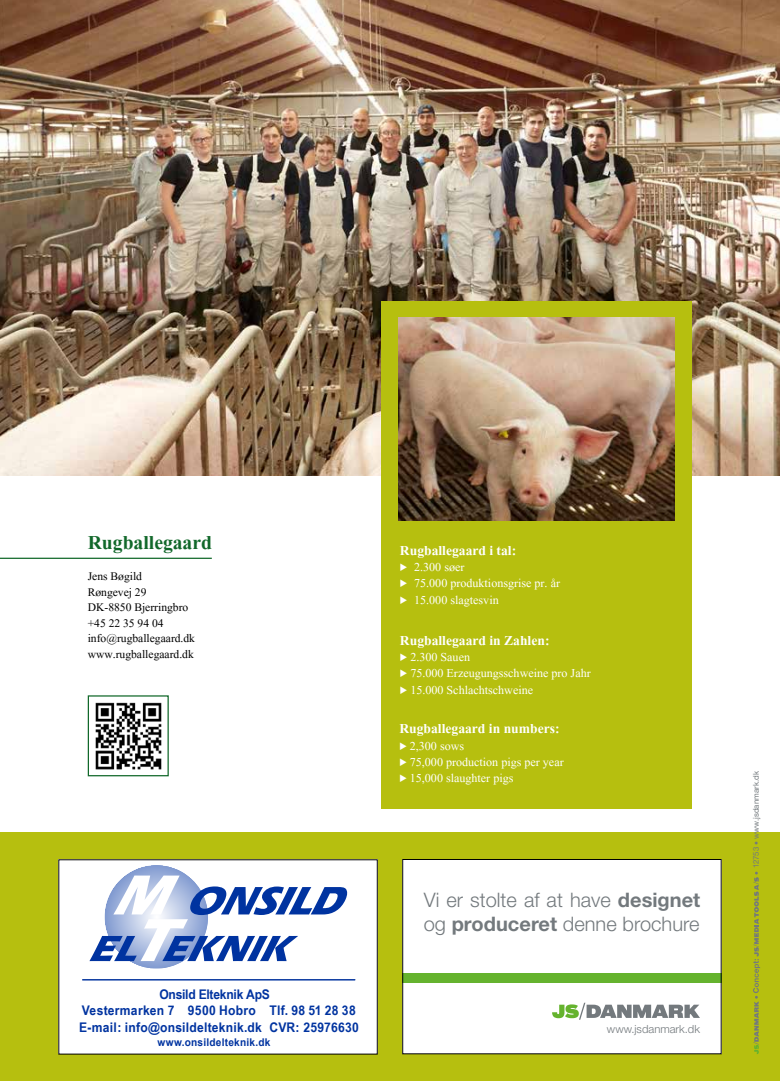
<style>
.page{position:relative;width:780px;height:1081px;background:#fff}
.page>*{position:absolute;margin:0;border:0;box-sizing:border-box;transform-origin:0 0}
.t1{font:700 24.38px "Aparajita";color:#11682a}
.t2{font:300 20px/24px "Helvetica Neue LT";color:#73797d}
.t3{font:700 16.88px "Aparajita";color:#fff}
.t4{font:15px/16.2px "Aparajita";color:#fff}
.t5{font:14.38px/15.6px "Aparajita";color:#000}
.t6{font:700 13.25px/16.9px "Arial Narrow";letter-spacing:.015em;color:#0033a0;scale:1.11 1}
.t7{font:700 13.25px "Arial Narrow";letter-spacing:-.015em;color:#0033a0;scale:1.11 1}
.t8{font:300 11.25px "Helvetica Neue LT";color:#73797d}
.t9{font:700 10.62px "Arial";letter-spacing:.02em;color:#0033a0;scale:.95 1}
.t10{font:7.88px "Helvetica Neue LT Std";letter-spacing:.01em;color:#73797d}
.s1{font-family:"Apex New";font-size:10px}
.s2{font-weight:700}
</style>
<div class="page">
<img style="left:0;top:0;width:780px;height:476px">
<div style="left:0;top:833px;width:780px;height:248px;background:#b6bf0f"></div>
<div style="left:381px;top:301px;width:310px;height:507px;background:#b6bf0f"></div>
<div style="left:402px;top:859px;width:319px;height:195px;background:#fff"></div>
<svg style="left:552px;top:1002px;width:148px;height:17px"></svg>
<div style="left:402px;top:973px;width:319px;height:9px;background:#65b32e"></div>
<div style="left:402px;top:859px;width:319px;height:195px;border:1px solid #000"></div>
<svg style="left:753px;top:871px;width:7px;height:183px"></svg>
<img style="left:95px;top:702px;width:67px;height:68px">
<div style="left:88px;top:695px;width:81px;height:81px;border:1px solid #11682a"></div>
<img style="left:398px;top:317px;width:276px;height:203px">
<div style="left:58px;top:859px;width:319px;height:195px;background:#fff"></div>
<svg style="left:89px;top:869px;width:259px;height:99px"></svg>
<hr style="left:82px;top:979px;width:273px;height:1px;background:#0033a0">
<hr style="left:0;top:558px;width:212px;height:1px;background:#11682a">
<h1 class="t1" style="left:88px;top:531px;width:126px">Rugballegaard</h1>
<p class="t5" style="left:88px;top:570px;width:109px">Jens Bøgild<br>Røngevej 29<br>DK-8850 Bjerringbro +45 22 35 94 04 info@rugballegaard.dk www.rugballegaard.dk</p>
<p class="t3" style="left:400px;top:542px;width:118px">Rugballegaard i tal:</p>
<p class="t4" style="left:400px;top:560px;width:161px"><span class="s1">▶</span> 2.300 søer<br><span class="s1">▶</span> 75.000 produktionsgrise pr. år <span class="s1">▶</span> 15.000 slagtesvin</p>
<p class="t3" style="left:400px;top:632px;width:151px">Rugballegaard in Zahlen:</p>
<p class="t4" style="left:400px;top:650px;width:192px"><span class="s1">▶</span> 2.300 Sauen<br><span class="s1">▶</span> 75.000 Erzeugungsschweine pro Jahr <span class="s1">▶</span> 15.000 Schlachtschweine</p>
<p class="t3" style="left:399px;top:721px;width:161px">Rugballegaard in numbers:</p>
<p class="t4" style="left:399px;top:739px;width:166px"><span class="s1">▶</span> 2,300 sows<br><span class="s1">▶</span> 75,000 production pigs per year <span class="s1">▶</span> 15,000 slaughter pigs</p>
<p class="t7" style="left:159px;top:984px;width:101px">Onsild Elteknik ApS</p>
<p class="t6" style="left:79px;top:1001px;width:253px">Vestermarken 7 9500 Hobro Tlf. 98 51 28 38<br>E-mail: info@onsildelteknik.dk CVR: 25976630</p>
<p class="t9" style="left:157px;top:1034px;width:120px">www.onsildelteknik.dk</p>
<h2 class="t2" style="left:423px;top:887px;width:278px">Vi er stolte af at have <span class="s2">designet </span>og <span class="s2">produceret</span> denne brochure</h2>
<p class="t8" style="left:607px;top:1022px;width:94px">www.jsdanmark.dk</p>
<p class="t10" style="left:751px;top:868px;width:98px;rotate:-90deg">12753 • www.jsdanmark.dk</p>
</div>
